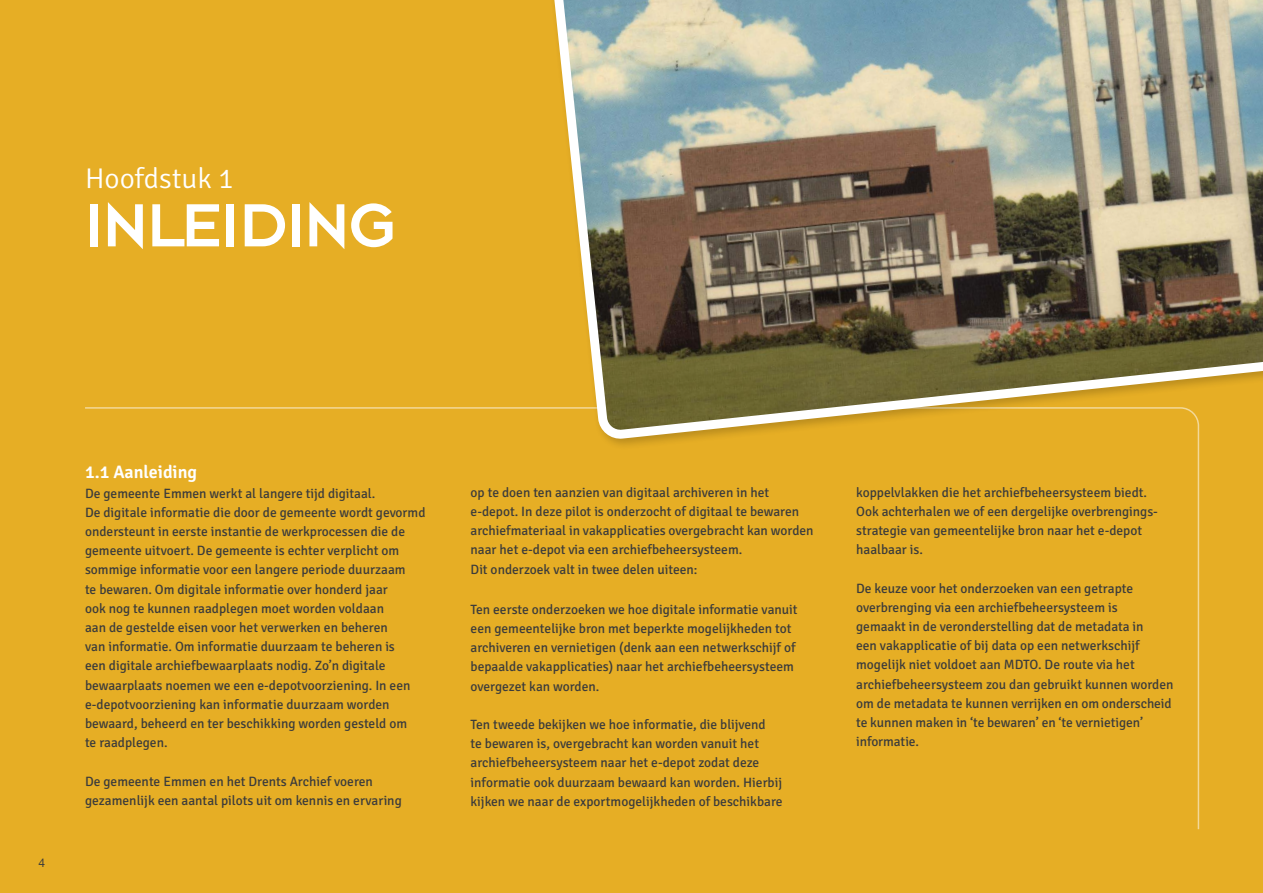
<style>
.page{position:relative;width:1263px;height:893px;background:#e6ae25}
.page>*{position:absolute;margin:0;border:0;box-sizing:border-box;transform-origin:0 0}
.t1{font:67.05px "Dessau Pro Neu";letter-spacing:-.01em;color:#fff}
.t2{font:300 28.5px "Signika";color:#fff}
.t3{font:600 18px "Signika";color:#fff}
.t4{font:13.5px/19.2px "Signika";color:#3c3c3b}
.t5{font:12px "Helvetica Neue";color:#3c3c3b}
</style>
<div class="page">
<div style="left:84px;top:406px;width:1116px;height:425px;background:#e6ae25"></div>
<div style="left:547px;top:0;width:716px;height:451px;background:#e6ae25"></div>
<svg style="left:554px;top:0;width:709px;height:438px;background:#958c6e"></svg>
<h2 class="t2" style="left:85px;top:158px;width:150px">Hoofdstuk 1</h2>
<h1 class="t1" style="left:85px;top:190px;width:314px">INLEIDING</h1>
<p class="t5" style="left:39px;top:854px;width:8px">4</p>
<h3 class="t3" style="left:85px;top:459px;width:114px">1.1 Aanleiding</h3>
<p class="t4" style="left:85px;top:483px;width:342px">De gemeente Emmen werkt al langere tijd digitaal.<br>De digitale informatie die door de gemeente wordt gevormd ondersteunt in eerste instantie de werkprocessen die de gemeente uitvoert. De gemeente is echter verplicht om sommige informatie voor een langere periode duurzaam<br>te bewaren. Om digitale informatie over honderd jaar<br>ook nog te kunnen raadplegen moet worden voldaan<br>aan de gestelde eisen voor het verwerken en beheren<br>van informatie. Om informatie duurzaam te beheren is<br>een digitale archiefbewaarplaats nodig. Zo’n digitale bewaarplaats noemen we een e-depotvoorziening. In een e-depotvoorziening kan informatie duurzaam worden bewaard, beheerd en ter beschikking worden gesteld om<br>te raadplegen.</p>
<p class="t4" style="left:85px;top:771px;width:318px">De gemeente Emmen en het Drents Archief voeren gezamenlijk een aantal pilots uit om kennis en ervaring</p>
<p class="t4" style="left:471px;top:482px;width:344px">op te doen ten aanzien van digitaal archiveren in het e-depot. In deze pilot is onderzocht of digitaal te bewaren archiefmateriaal in vakapplicaties overgebracht kan worden naar het e-depot via een archiefbeheersysteem.<br>Dit onderzoek valt in twee delen uiteen:</p>
<p class="t4" style="left:471px;top:599px;width:328px">Ten eerste onderzoeken we hoe digitale informatie vanuit een gemeentelijke bron met beperkte mogelijkheden tot archiveren en vernietigen (denk aan een netwerkschijf of bepaalde vakapplicaties) naar het archiefbeheersysteem overgezet kan worden.</p>
<p class="t4" style="left:471px;top:714px;width:313px">Ten tweede bekijken we hoe informatie, die blijvend<br>te bewaren is, overgebracht kan worden vanuit het archiefbeheersysteem naar het e-depot zodat deze informatie ook duurzaam bewaard kan worden. Hierbij kijken we naar de exportmogelijkheden of beschikbare</p>
<p class="t4" style="left:856px;top:482px;width:303px">koppelvlakken die het archiefbeheersysteem biedt.<br>Ook achterhalen we of een dergelijke overbrengings&shy;strategie van gemeentelijke bron naar het e-depot haalbaar is.</p>
<p class="t4" style="left:856px;top:578px;width:319px">De keuze voor het onderzoeken van een getrapte overbrenging via een archiefbeheersysteem is<br>gemaakt in de veronderstelling dat de metadata in<br>een vakapplicatie of bij data op een netwerkschijf mogelijk niet voldoet aan MDTO. De route via het archiefbeheersysteem zou dan gebruikt kunnen worden om de metadata te kunnen verrijken en om onderscheid te kunnen maken in ‘te bewaren’ en ‘te vernietigen’ informatie.</p>
</div>
